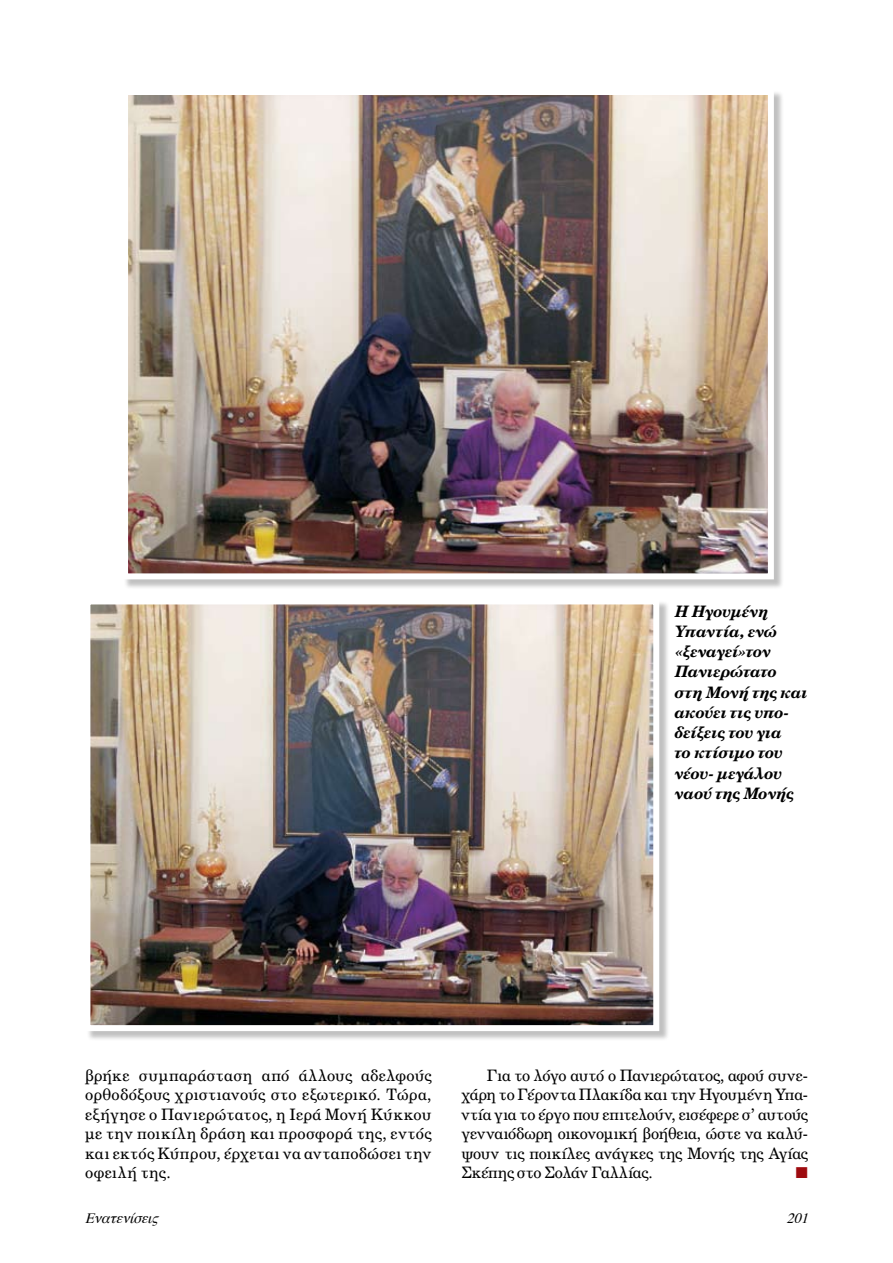
<style>
.page{position:relative;width:893px;height:1263px;background:#fff}
.page>*{position:absolute;margin:0;border:0;box-sizing:border-box;transform-origin:0 0}
.t1{font:15.75px/19.5px "UB Century";letter-spacing:.005em;color:#000;text-align:justify}
.t2{font:italic 15.75px/20.2px "UB Century Bold";letter-spacing:-.005em;color:#000}
.t3{font:15.75px "Zapf Dingbats ITC";color:#9e0b0f}
.t4{font:italic 14.25px "Times";color:#000}
</style>
<div class="page">
<div style="left:123px;top:90px;width:667px;height:506px;background:#000;opacity:.25"></div>
<img style="left:129px;top:96px;width:638px;height:476px">
<div style="left:122px;top:89px;width:652px;height:490px;border:6px solid #fff"></div>
<div style="left:86px;top:600px;width:590px;height:447px;background:#000;opacity:.25"></div>
<img style="left:91px;top:605px;width:561px;height:419px">
<div style="left:84px;top:598px;width:575px;height:433px;border:6px solid #fff"></div>
<p class="t2" style="left:675px;top:600px;width:134px">Η Ηγουμένη<br>Υπαντία, ενώ «ξεναγεί»τον<br>Πανιερώτατο στη Μονή της και ακούει τις υπο&shy;δείξεις του για<br>το κτίσιμο του νέου- μεγάλου ναού της Μονής</p>
<p class="t1" style="left:85px;top:1065px;width:348px">βρήκε συμπαράσταση από άλλους αδελφούς ορθοδόξους χριστιανούς στο εξωτερικό. Τώρα, εξήγησε ο Πανιερώτατος, η Ιερά Μονή Κύκκου με την ποικίλη δράση και προσφορά της, εντός και εκτός Κύπρου, έρχεται να ανταποδώσει την οφειλή της.</p>
<p class="t1" style="left:461px;top:1065px;width:348px;text-indent:26px">Για το λόγο αυτό ο Πανιερώτατος, αφού συνε&shy;χάρη το Γέροντα Πλακίδα και την Ηγουμένη Υπα&shy;ντία για το έργο που επιτελούν, εισέφερε σ’ αυτούς γενναιόδωρη οικονομική βοήθεια, ώστε να καλύ&shy;ψουν τις ποικίλες ανάγκες της Μονής της Αγίας Σκέπης στο Σολάν Γαλλίας.</p>
<p class="t3" style="left:796px;top:1165px;width:13px">■</p>
<p class="t4" style="left:85px;top:1204px;width:81px">Eνατενίσεις</p>
<p class="t4" style="left:786px;top:1204px;width:29px">201</p>
</div>
